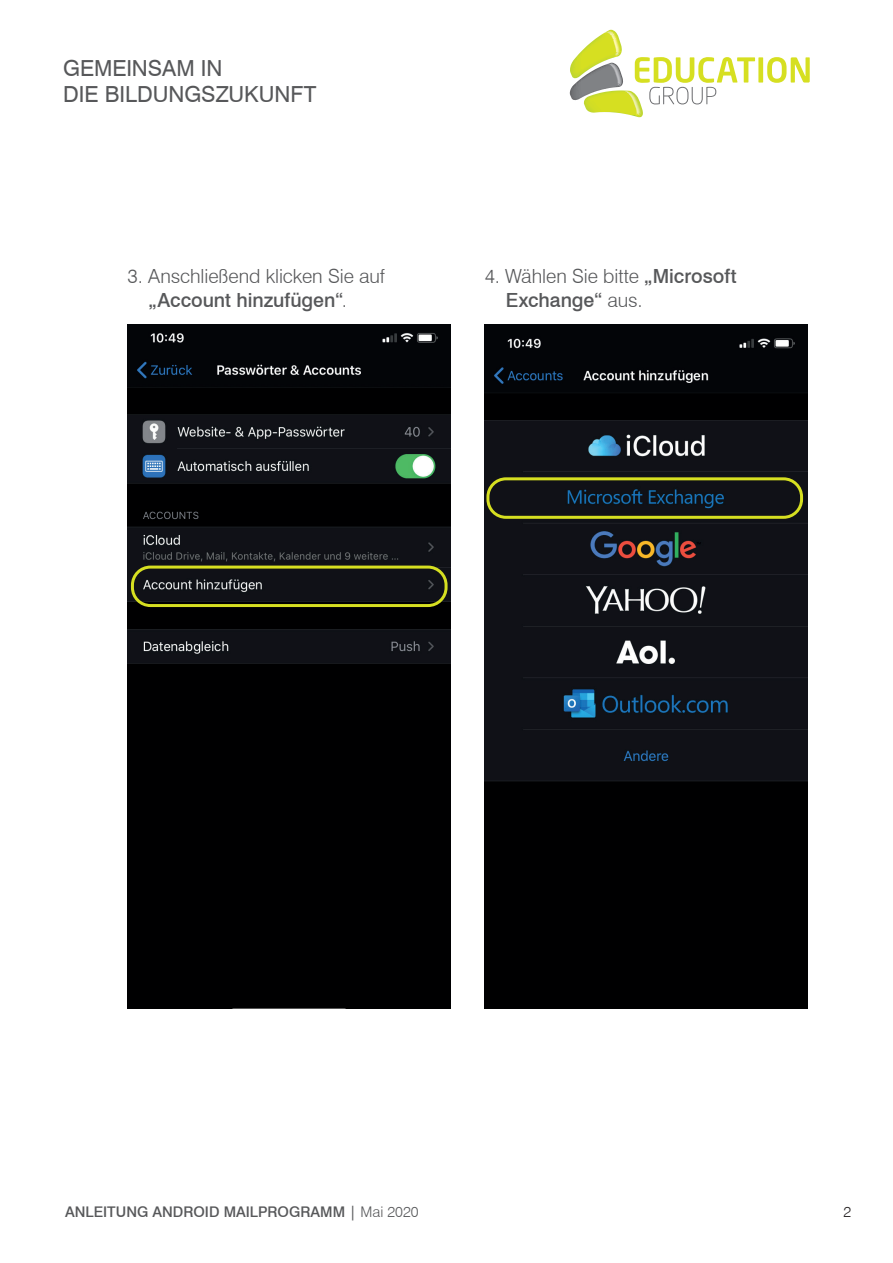
<style>
.page{position:relative;width:893px;height:1263px;background:#fff}
.page>*{position:absolute;margin:0;border:0;box-sizing:border-box;transform-origin:0 0}
.t1{font:22.2px/26.2px "Swiss 721 BT";color:#57585a}
.t2{font:300 19.5px/24px "Swiss 721 BT";letter-spacing:-.005em;color:#57585a}
.t3{font:500 14.7px "Swiss 721 BT";color:#57585a}
.t4{font:300 14.7px "Swiss 721 BT";color:#231f20}
.s1{font-weight:500}
.s2{font-weight:400}
.s3{font-weight:300}
</style>
<div class="page">
<div style="left:758px;top:57px;width:5px;height:26px;background:#d6df21"></div>
<svg style="left:767px;top:57px;width:43px;height:26px"></svg>
<svg style="left:570px;top:30px;width:185px;height:87px"></svg>
<img style="left:128px;top:324px;width:323px;height:685px">
<img style="left:485px;top:324px;width:323px;height:685px">
<div style="left:486px;top:477px;width:317px;height:42px;border:3px solid #d6df21;border-radius:18px"></div>
<div style="left:131px;top:566px;width:317px;height:41px;border:3px solid #d6df21;border-radius:18px"></div>
<p class="t1" style="left:63px;top:55px;width:255px">GEMEINSAM IN<br>DIE BILDUNGSZUKUNFT</p>
<p class="t2" style="left:149px;top:264px;width:238px;text-indent:-21px">3. Anschließend klicken Sie auf <span class="s1">„Account hinzufügen“</span>.</p>
<p class="t2" style="left:506px;top:264px;width:232px;text-indent:-21px">4. Wählen Sie bitte <span class="s1">„Microsoft<br>Exchange“</span> aus.</p>
<p class="t3" style="left:65px;top:1202px;width:355px">ANLEITUNG ANDROID MAILPROGRAMM <span class="s2">|</span> <span class="s3">Mai 2020</span></p>
<p class="t4" style="left:843px;top:1203px;width:9px">2</p>
</div>
